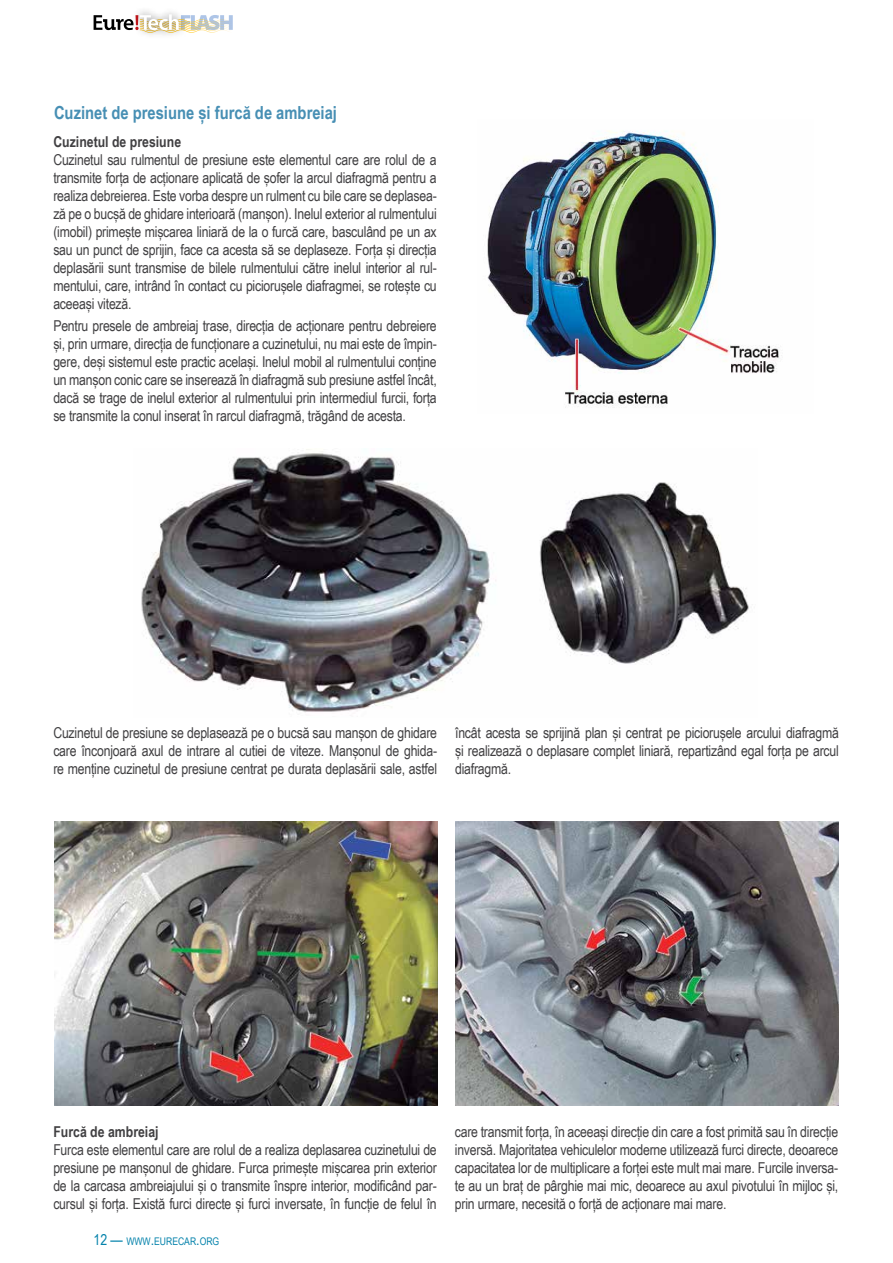
<style>
.page{position:relative;width:893px;height:1263px;background:#fff}
.page>*{position:absolute;margin:0;border:0;box-sizing:border-box;transform-origin:0 0}
.t1{font:700 18px "Arial Narrow";color:#478fb4}
.t2{font:15px/18px "Arial Narrow";letter-spacing:-.015em;color:#414042;text-align:justify}
.t3{font:700 15px "Arial Narrow";color:#414042}
.t4{font:10.5px "Arial Narrow";color:#0482ab}
.s1{font-size:15px}
</style>
<div class="page">
<svg style="left:94px;top:14px;width:139px;height:19px"></svg>
<img style="left:487px;top:130px;width:295px;height:278px">
<img style="left:141px;top:449px;width:608px;height:263px">
<img style="left:456px;top:821px;width:382px;height:284px">
<img style="left:54px;top:821px;width:384px;height:284px">
<p class="t1" style="left:54px;top:99px;width:285px">Cuzinet de presiune și furcă de ambreiaj</p>
<p class="t3" style="left:53px;top:130px;width:129px">Cuzinetul de presiune</p>
<p class="t2" style="left:53px;top:150px;width:385px">Cuzinetul sau rulmentul de presiune este elementul care are rolul de a transmite forța de acționare aplicată de șofer la arcul diafragmă pentru a realiza debreierea. Este vorba despre un rulment cu bile care se deplasea&shy;ză pe o bucșă de ghidare interioară (manșon). Inelul exterior al rulmentului (imobil) primește mișcarea liniară de la o furcă care, basculând pe un ax sau un punct de sprijin, face ca acesta să se deplaseze. Forța și direcția deplasării sunt transmise de bilele rulmentului către inelul interior al rul&shy;mentului, care, intrând în contact cu piciorușele diafragmei, se rotește cu aceeași viteză.</p>
<p class="t2" style="left:53px;top:316px;width:385px">Pentru presele de ambreiaj trase, direcția de acționare pentru debreiere și, prin urmare, direcția de funcționare a cuzinetului, nu mai este de împin&shy;gere, deși sistemul este practic același. Inelul mobil al rulmentului conține un manșon conic care se inserează în diafragmă sub presiune astfel încât, dacă se trage de inelul exterior al rulmentului prin intermediul furcii, forța se transmite la conul inserat în rarcul diafragmă, trăgând de acesta.</p>
<p class="t2" style="left:53px;top:723px;width:385px">Cuzinetul de presiune se deplasează pe o bucsă sau manșon de ghidare care înconjoară axul de intrare al cutiei de viteze. Manșonul de ghida&shy;re menține cuzinetul de presiune centrat pe durata deplasării sale, astfel</p>
<p class="t2" style="left:455px;top:723px;width:385px">încât acesta se sprijină plan și centrat pe piciorușele arcului diafragmă și realizează o deplasare complet liniară, repartizând egal forța pe arcul diafragmă.</p>
<p class="t3" style="left:53px;top:1120px;width:107px">Furcă de ambreiaj</p>
<p class="t2" style="left:53px;top:1140px;width:385px">Furca este elementul care are rolul de a realiza deplasarea cuzinetului de presiune pe manșonul de ghidare. Furca primește mișcarea prin exterior de la carcasa ambreiajului și o transmite înspre interior, modificând par&shy;cursul și forța. Există furci directe și furci inversate, în funcție de felul în</p>
<p class="t4" style="left:94px;top:1233px;width:127px"><span class="s1">12 —</span> WWW<span class="s1">.</span>EURECAR<span class="s1">.</span>ORG</p>
<p class="t2" style="left:455px;top:1122px;width:385px">care transmit forța, în aceeași direcție din care a fost primită sau în direcție inversă. Majoritatea vehiculelor moderne utilizează furci directe, deoarece capacitatea lor de multiplicare a forței este mult mai mare. Furcile inversa&shy;te au un braț de pârghie mai mic, deoarece au axul pivotului în mijloc și, prin urmare, necesită o forță de acționare mai mare.</p>
</div>
